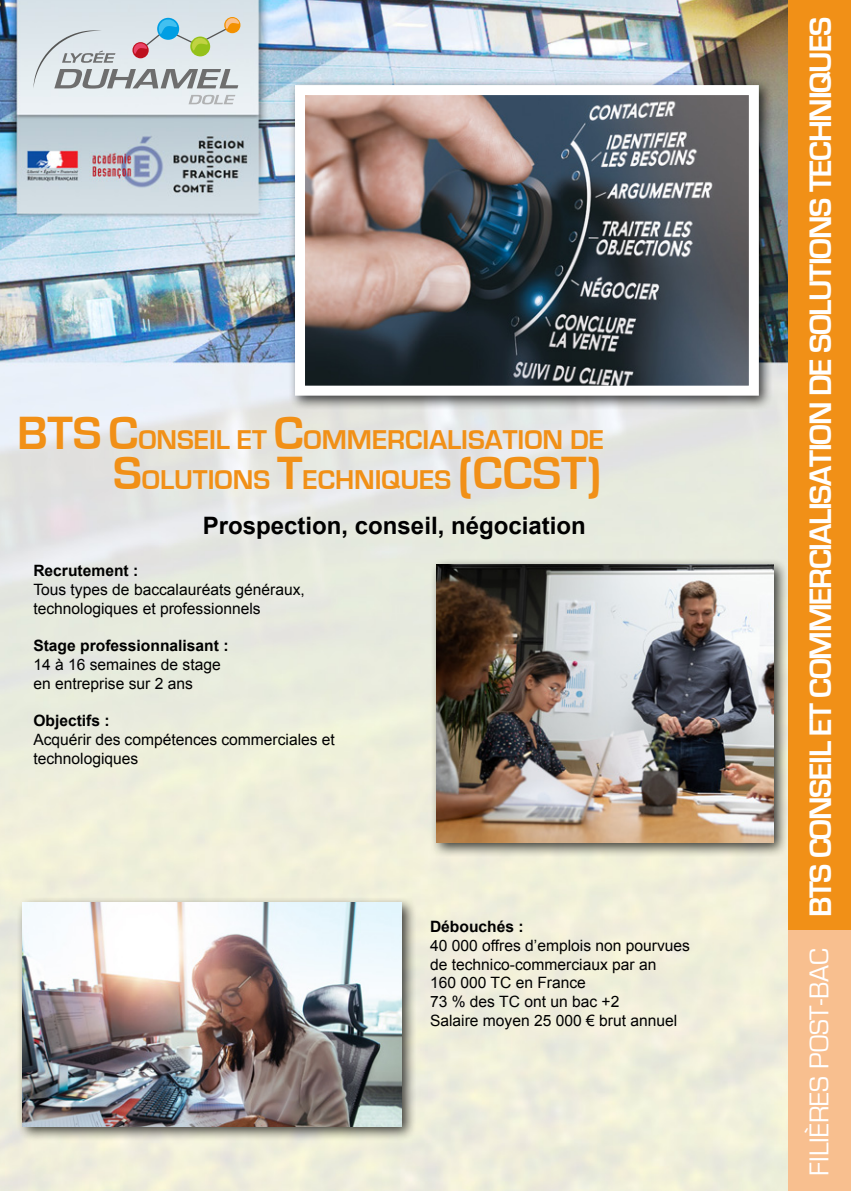
<style>
.page{position:relative;width:851px;height:1191px;background:#fff}
.page>*{position:absolute;margin:0;border:0;box-sizing:border-box;transform-origin:0 0}
.t1{font:700 32px "Eurostile";letter-spacing:-.04em;color:#fff}
.t2{font:700 28px/40px "Eurostile";color:#f19017;text-align:right}
.t3{font:700 24px "Arial";color:#000}
.t4{font:15.6px/18.8px "Arial";color:#000}
.t5{font:700 15.6px "Arial";color:#000}
.s1{font-size:48px}
.s2{font-weight:400;font-size:28px}
</style>
<div class="page">
<img style="left:0;top:0;width:788px;height:1191px">
<svg style="left:188px;top:95px;width:47px;height:9px"></svg>
<svg style="left:33px;top:17px;width:207px;height:72px;background:#c9d0d1"></svg>
<div style="left:288px;top:78px;width:485px;height:332px;background:#000;opacity:.75"></div>
<img style="left:306px;top:96px;width:441px;height:289px">
<div style="left:295px;top:85px;width:463px;height:311px;border:10px solid #fff"></div>
<div style="left:788px;top:0;width:62px;height:930px;background:#f19017"></div>
<div style="left:788px;top:930px;width:62px;height:261px;background:#f8bf8f"></div>
<div style="left:430px;top:558px;width:358px;height:299px;background:#000;opacity:.75"></div>
<img style="left:437px;top:565px;width:336px;height:277px">
<div style="left:17px;top:896px;width:399px;height:245px;background:#000;opacity:.75"></div>
<img style="left:23px;top:903px;width:378px;height:223px">
<h2 class="t2" style="left:17px;top:421px;width:588px"><span class="s1">BTSC</span>ONSEIL ET <span class="s1">C</span>OMMERCIALISATION DE<br><span class="s1">S</span>OLUTIONS <span class="s1">T</span>ECHNIQUES <span class="s1">(CCST)</span></h2>
<h3 class="t3" style="left:203px;top:509px;width:384px">Prospection, conseil, négociation</h3>
<p class="t5" style="left:33px;top:560px;width:106px">Recrutement :</p>
<p class="t4" style="left:33px;top:580px;width:273px">Tous types de baccalauréats généraux, technologiques et professionnels</p>
<p class="t5" style="left:33px;top:635px;width:197px">Stage professionnalisant :</p>
<p class="t4" style="left:33px;top:655px;width:189px">14 à 16 semaines de stage en entreprise sur 2 ans</p>
<p class="t5" style="left:33px;top:710px;width:78px">Objectifs :</p>
<p class="t4" style="left:33px;top:730px;width:303px">Acquérir des compétences commerciales et technologiques</p>
<p class="t5" style="left:430px;top:916px;width:95px">Débouchés :</p>
<p class="t4" style="left:430px;top:936px;width:261px">40 000 offres d’emplois non pourvues de technico-commerciaux par an<br>160 000 TC en France<br>73 % des TC ont un bac +2<br>Salaire moyen 25 000 € brut annuel</p>
<h1 class="t1" style="left:803px;top:1175px;width:1158px;rotate:-90deg"><span class="s2">FILIÈRES POST-BAC</span> BTS CONSEIL ET COMMERCIALISATION DE SOLUTIONS TECHNIQUES</h1>
</div>
